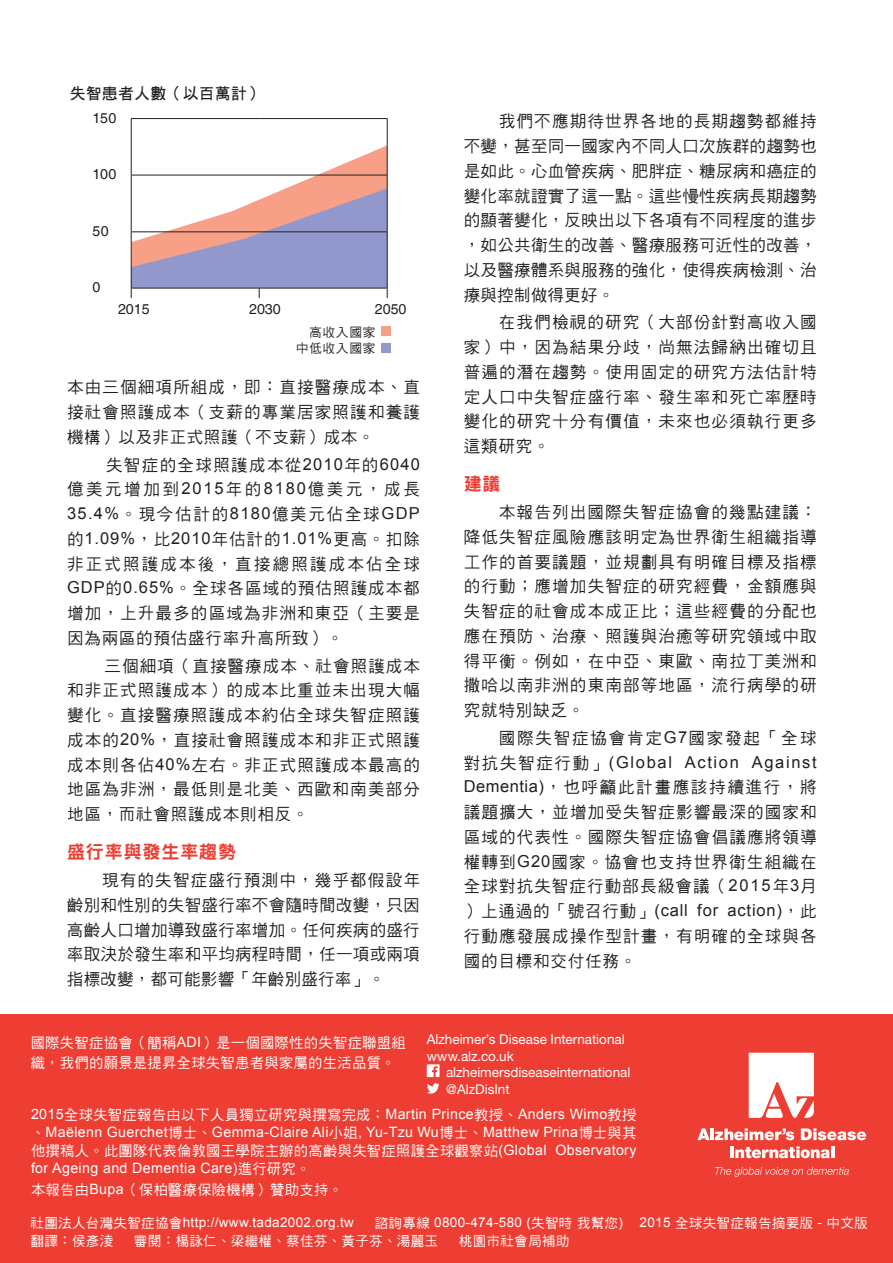
<style>
.page{position:relative;width:893px;height:1263px;background:#fff}
.page>*{position:absolute;margin:0;border:0;box-sizing:border-box;transform-origin:0 0}
.t1{font:18px "DFN Hei XB HK BF";letter-spacing:.05em;color:#ee3e34}
.t2{font:16.5px/24.8px "DF Hei W5 WIN BF";letter-spacing:.075em;color:#231f20;text-align:justify}
.t3{font:16.5px/24.8px "Arial";letter-spacing:.08em;color:#231f20}
.t4{font:16.5px "Arial";letter-spacing:.1em;color:#231f20}
.t5{font:16.5px "Arial";letter-spacing:.05em;color:#231f20}
.t6{font:16.5px "DF Hei W5 WIN BF";letter-spacing:.11em;color:#231f20}
.t7{font:15.75px "DF Hei Bd HK BF";letter-spacing:.025em;color:#231f20}
.t8{font:14.25px/20.2px "DF Hei W5 WIN BF";letter-spacing:.025em;color:#fff}
.t9{font:14.25px "Arial";letter-spacing:.025em;color:#fff}
.t10{font:14.25px "Helvetica";color:#231f20}
.t11{font:13.5px/16.5px "Helvetica Neue";color:#fff}
.t12{font:13.5px "DF Hei W5 WIN BF";letter-spacing:.025em;color:#fff}
.t13{font:13.5px "Arial";letter-spacing:.025em;color:#fff}
.t14{font:12.75px/16.5px "DF Hei W5 WIN BF";letter-spacing:.05em;color:#231f20;text-align:right}
.s1{font-family:"Arial"}
.s2{font-family:"DF Hei W5 WIN BF"}
</style>
<div class="page">
<div style="left:0;top:1014px;width:893px;height:249px;background:#ee3e34"></div>
<svg style="left:132px;top:145px;width:255px;height:143px"></svg>
<hr style="left:131px;top:119px;width:1px;height:56px;background:#231f20">
<hr style="left:131px;top:175px;width:1px;height:57px;background:#231f20">
<hr style="left:131px;top:232px;width:1px;height:56px;background:#231f20">
<hr style="left:131px;top:118px;width:128px;height:1px;background:#231f20">
<hr style="left:259px;top:118px;width:128px;height:1px;background:#231f20">
<hr style="left:131px;top:175px;width:128px;height:1px;background:#231f20">
<hr style="left:259px;top:175px;width:128px;height:1px;background:#231f20">
<hr style="left:131px;top:232px;width:128px;height:1px;background:#231f20">
<hr style="left:259px;top:232px;width:128px;height:1px;background:#231f20">
<hr style="left:131px;top:288px;width:128px;height:1px;background:#231f20">
<hr style="left:131px;top:288px;width:1px;height:31px;background:#231f20">
<hr style="left:259px;top:288px;width:128px;height:1px;background:#231f20">
<hr style="left:259px;top:288px;width:1px;height:31px;background:#231f20">
<hr style="left:387px;top:119px;width:1px;height:56px;background:#231f20">
<hr style="left:387px;top:175px;width:1px;height:57px;background:#231f20">
<hr style="left:387px;top:232px;width:1px;height:56px;background:#231f20">
<hr style="left:387px;top:288px;width:1px;height:31px;background:#231f20">
<div style="left:118px;top:298px;width:312px;height:21px;background:#fff"></div>
<div style="left:381px;top:326px;width:10px;height:10px;background:#f7a087"></div>
<div style="left:381px;top:343px;width:10px;height:10px;background:#9298cb"></div>
<svg style="left:427px;top:1083px;width:12px;height:10px"></svg>
<svg style="left:427px;top:1064px;width:12px;height:13px"></svg>
<svg style="left:697px;top:1128px;width:97px;height:12px"></svg>
<svg style="left:801px;top:1128px;width:65px;height:12px"></svg>
<svg style="left:730px;top:1146px;width:104px;height:12px"></svg>
<svg style="left:749px;top:1053px;width:65px;height:65px;background:#fce3e1"></svg>
<svg style="left:715px;top:1167px;width:134px;height:10px"></svg>
<p class="t7" style="left:70px;top:85px;width:195px">失智患者人數（以百萬計）</p>
<p class="t10" style="left:93px;top:109px;width:25px">150</p>
<p class="t10" style="left:93px;top:166px;width:25px">100</p>
<p class="t10" style="left:93px;top:223px;width:18px">50</p>
<p class="t10" style="left:93px;top:279px;width:9px">0</p>
<p class="t10" style="left:118px;top:301px;width:33px">2015</p>
<p class="t10" style="left:249px;top:301px;width:33px">2030</p>
<p class="t10" style="left:375px;top:301px;width:33px">2050</p>
<p class="t14" style="left:296px;top:323px;width:81px">高收入國家中低收入國家</p>
<p class="t2" style="left:67px;top:375px;width:354px">本由三個細項所組成，即：直接醫療成本、直接社會照護成本（支薪的專業居家照護和養護機構）以及非正式照護（不支薪）成本。</p>
<p class="t2" style="left:67px;top:452px;width:354px;text-align:right">失智症的全球照護成本從<span class="s1">2010</span>年的<span class="s1">6040<br></span>億美元增加到<span class="s1">2015</span>年的<span class="s1">8180</span>億美元，成長</p>
<p class="t3" style="left:67px;top:501px;width:354px">35.4%<span class="s2">。現今估計的</span>8180<span class="s2">億美元佔全球</span>GDP<span class="s2">的</span>1.09%<span class="s2">，比</span>2010<span class="s2">年估計的</span>1.01%<span class="s2">更高。扣除</span></p>
<p class="t2" style="left:67px;top:551px;width:355px">非正式照護成本後，直接總照護成本佔全球<span class="s1">GDP</span>的<span class="s1">0.65%</span>。全球各區域的預估照護成本都增加，上升最多的區域為非洲和東亞（主要是因為兩區的預估盛行率升高所致）。</p>
<p class="t2" style="left:67px;top:653px;width:355px;text-indent:38px">三個細項（直接醫療成本、社會照護成本和非正式照護成本）的成本比重並未出現大幅變化。直接醫療照護成本約佔全球失智症照護成本的<span class="s1">20%</span>，直接社會照護成本和非正式照護成本則各佔<span class="s1">40%</span>左右。非正式照護成本最高的地區為非洲，最低則是北美、西歐和南美部分地區，而社會照護成本則相反。</p>
<p class="t1" style="left:67px;top:843px;width:171px">盛行率與發生率趨勢</p>
<p class="t2" style="left:67px;top:868px;width:354px;text-indent:35px">現有的失智症盛行預測中，幾乎都假設年齡別和性別的失智盛行率不會隨時間改變，只因高齡人口增加導致盛行率增加。任何疾病的盛行率取決於發生率和平均病程時間，任一項或兩項指標改變，都可能影響「年齡別盛行率」。</p>
<p class="t2" style="left:464px;top:109px;width:354px;text-indent:35px">我們不應期待世界各地的長期趨勢都維持不變，甚至同一國家內不同人口次族群的趨勢也是如此。心血管疾病、肥胖症、糖尿病和癌症的變化率就證實了這一點。這些慢性疾病長期趨勢的顯著變化，反映出以下各項有不同程度的進步，如公共衛生的改善、醫療服務可近性的改善，以及醫療體系與服務的強化，使得疾病檢測、治療與控制做得更好。</p>
<p class="t2" style="left:464px;top:310px;width:354px;text-indent:35px">在我們檢視的研究（大部份針對高收入國家）中，因為結果分歧，尚無法歸納出確切且普遍的潛在趨勢。使用固定的研究方法估計特定人口中失智症盛行率、發生率和死亡率歷時變化的研究十分有價值，未來也必須執行更多這類研究。</p>
<p class="t1" style="left:464px;top:475px;width:38px">建議</p>
<p class="t2" style="left:464px;top:500px;width:354px;text-indent:35px">本報告列出國際失智症協會的幾點建議：降低失智症風險應該明定為世界衛生組織指導工作的首要議題，並規劃具有明確目標及指標的行動；應增加失智症的研究經費，金額應與失智症的社會成本成正比；這些經費的分配也應在預防、治療、照護與治癒等研究領域中取得平衡。例如，在中亞、東歐、南拉丁美洲和撒哈以南非洲的東南部等地區，流行病學的研究就特別缺乏。</p>
<p class="t6" style="left:499px;top:730px;width:319px">國際失智症協會肯定<span class="s1">G7</span>國家發起「全球</p>
<p class="t4" style="left:464px;top:751px;width:354px"><span class="s2">對抗失智症行動」</span>(Global Action Against</p>
<p class="t2" style="left:464px;top:775px;width:355px"><span class="s1">Dementia)</span>，也呼籲此計畫應該持續進行，將議題擴大，並增加受失智症影響最深的國家和區域的代表性。國際失智症協會倡議應將領導權轉到<span class="s1">G20</span>國家。協會也支持世界衛生組織在全球對抗失智症行動部長級會議（<span class="s1">2015</span>年<span class="s1">3</span>月</p>
<p class="t5" style="left:464px;top:899px;width:354px"><span class="s2">）上通過的「號召行動」</span>(call for action)<span class="s2">，此</span></p>
<p class="t2" style="left:464px;top:923px;width:354px">行動應發展成操作型計畫，有明確的全球與各國的目標和交付任務。</p>
<p class="t8" style="left:31px;top:1032px;width:377px">國際失智症協會（簡稱<span class="s1">ADI</span>）是一個國際性的失智症聯盟組織，我們的願景是提昇全球失智患者與家屬的生活品質。</p>
<p class="t11" style="left:427px;top:1031px;width:200px">Alzheimer’s Disease International www.alz.co.uk</p>
<p class="t11" style="left:446px;top:1064px;width:186px">alzheimersdiseaseinternational @AlzDisInt</p>
<p class="t8" style="left:31px;top:1105px;width:607px"><span class="s1">2015</span>全球失智症報告由以下人員獨立研究與撰寫完成：<span class="s1">Martin Prince</span>教授、<span class="s1">Anders Wimo</span>教授</p>
<p class="t9" style="left:31px;top:1123px;width:607px"><span class="s2">、</span>Maëlenn Guerchet<span class="s2">博士、</span>Gemma-Claire Ali<span class="s2">小姐</span>, Yu-Tzu Wu<span class="s2">博士、</span>Matthew Prina<span class="s2">博士與其</span></p>
<p class="t8" style="left:31px;top:1141px;width:607px">他撰稿人。此團隊代表倫敦國王學院主辦的高齡與失智症照護全球觀察站<span class="s1">(Global Observatory</span></p>
<p class="t9" style="left:31px;top:1159px;width:281px">for Ageing and Dementia Care)<span class="s2">進行研究。</span></p>
<p class="t8" style="left:31px;top:1180px;width:313px">本報告由<span class="s1">Bupa</span>（保柏醫療保險機構）贊助支持。</p>
<p class="t13" style="left:31px;top:1214px;width:325px"><span class="s2">社團法人台灣失智症協會</span>http://www.tada2002.org.tw</p>
<p class="t12" style="left:375px;top:1216px;width:494px">諮詢專線 <span class="s1">0800-474-580 (</span>失智時我幫您<span class="s1">) 2015</span> 全球失智症報告摘要版 <span class="s1">-</span> 中文版</p>
<p class="t12" style="left:31px;top:1234px;width:84px">翻譯：侯彥淩</p>
<p class="t12" style="left:134px;top:1234px;width:306px">審閱：楊詠仁、梁繼權、蔡佳芬、黃子芬、湯麗玉</p>
<p class="t12" style="left:459px;top:1234px;width:112px">桃園市社會局補助</p>
</div>
